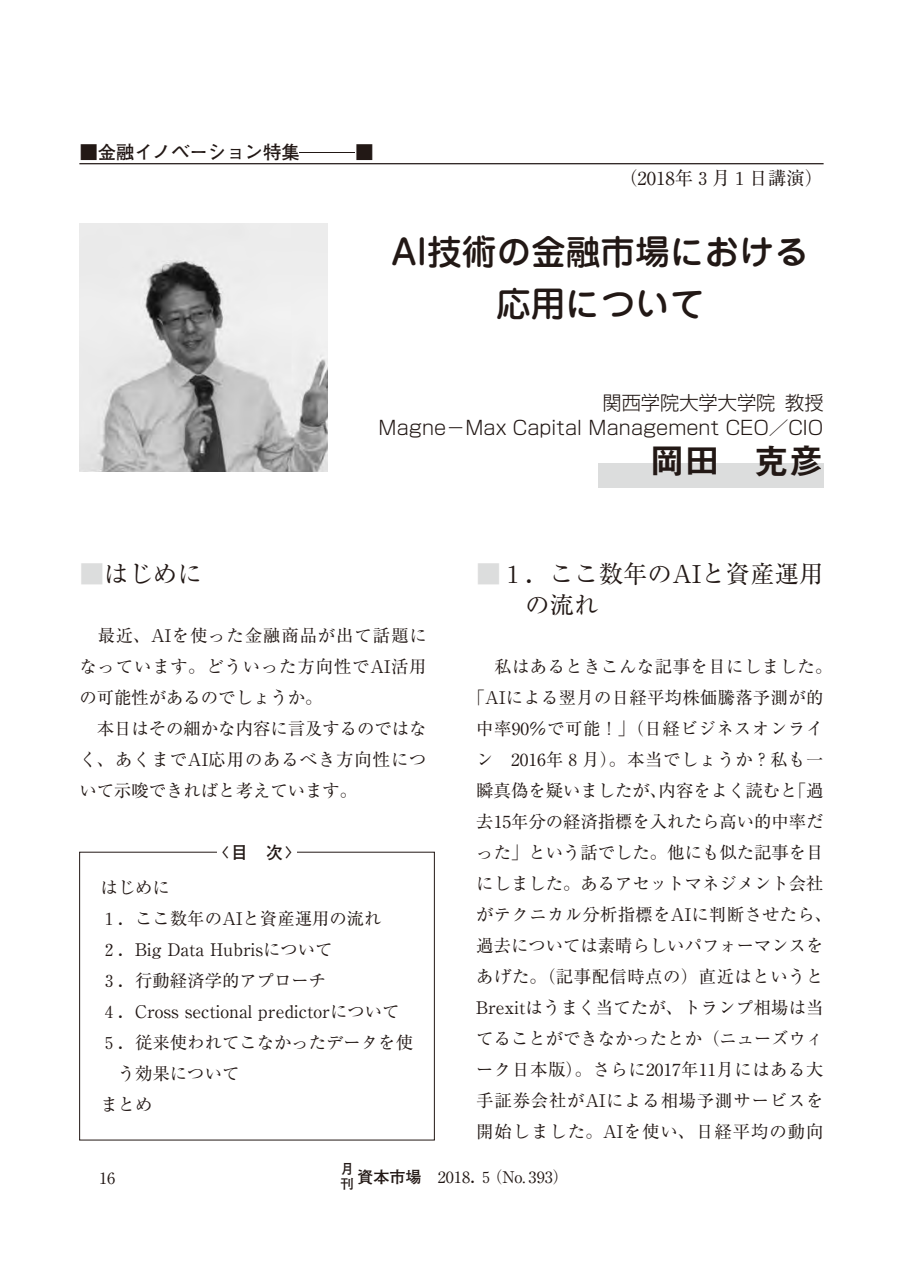
<style>
.page{position:relative;width:903px;height:1275px;background:#fff}
.page>*{position:absolute;margin:0;border:0;box-sizing:border-box;transform-origin:0 0}
.t1{font:500 34.65px/52.1px "Jun 34";color:#221815;text-align:center}
.t2{font:34.65px "Midashi Go MB31";color:#221815}
.t3{font:24.5px/31px "Ryumin";color:#221815}
.t4{font:300 19.25px/24.8px "Shin Go";color:#221815;text-align:right}
.t5{font:18.55px "Ryumin";color:#221815}
.t6{font:700 18.38px "Futo Go B101";color:#221815}
.t7{font:17.32px/31px "Ryumin";color:#221815}
.t8{font:700 17.32px "Futo Go B101";color:#221815}
.t9{font:16.1px "Ryumin";color:#221815}
.t10{font:700 13.65px "Futo Go B101";color:#221815}
.s1{color:#dcdddd}
.s2{font-family:"Futo Go B101";font-weight:700}
</style>
<div class="page">
<div style="left:79px;top:852px;width:356px;height:288px;border:1px solid #221815"></div>
<div style="left:217px;top:844px;width:80px;height:17px;background:#fff"></div>
<hr style="left:79px;top:163px;width:744px;height:1px;background:#221815">
<div style="left:598px;top:463px;width:225px;height:24px;background:#dcdddd"></div>
<img style="left:79px;top:223px;width:248px;height:248px">
<p class="t6" style="left:79px;top:142px;width:295px">■金融イノベーション特集─■</p>
<p class="t5" style="left:619px;top:167px;width:206px">（2018年３月１日講演）</p>
<h1 class="t1" style="left:392px;top:225px;width:419px">AI技術の金融市場における応用について</h1>
<h2 class="t3" style="left:79px;top:558px;width:124px"><span class="s1">■</span>はじめに</h2>
<p class="t4" style="left:379px;top:389px;width:446px">関西学院大学大学院教授<br>Magne−Max Capital Management CEO／CIO</p>
<h1 class="t2" style="left:650px;top:441px;width:175px">岡田　克彦</h1>
<h2 class="t3" style="left:525px;top:558px;width:300px;text-indent:-49px"><span class="s1">■</span>１．ここ数年のAIと資産運用の流れ</h2>
<p class="t7" style="left:79px;top:620px;width:349px">　最近、AIを使った金融商品が出て話題になっています。どういった方向性でAI活用の可能性があるのでしょうか。<br>　本日はその細かな内容に言及するのではなく、あくまでAI応用のあるべき方向性について示唆できればと考えています。</p>
<p class="t8" style="left:214px;top:843px;width:88px">〈目　次〉</p>
<p class="t7" style="left:100px;top:872px;width:71px">はじめに</p>
<p class="t7" style="left:100px;top:903px;width:283px">１．ここ数年のAIと資産運用の流れ</p>
<p class="t7" style="left:100px;top:934px;width:234px">２．Big Data Hubrisについて</p>
<p class="t7" style="left:100px;top:965px;width:227px">３．行動経済学的アプローチ</p>
<p class="t7" style="left:100px;top:996px;width:300px">４．Cross sectional predictorについて</p>
<p class="t7" style="left:100px;top:1027px;width:314px">５．従来使われてこなかったデータを使</p>
<p class="t7" style="left:118px;top:1058px;width:123px">う効果について</p>
<p class="t7" style="left:100px;top:1089px;width:54px">まとめ</p>
<p class="t7" style="left:468px;top:651px;width:366px;text-align:center">　私はあるときこんな記事を目にしました。「AIによる翌月の日経平均株価騰落予測が的中率90％で可能！」（日経ビジネスオンライン　2016年８月）。本当でしょうか？私も一瞬真偽を疑いましたが、内容をよく読むと「過去15年分の経済指標を入れたら高い的中率だった」という話でした。他にも似た記事を目にしました。あるアセットマネジメント会社がテクニカル分析指標をAIに判断させたら、過去については素晴らしいパフォーマンスをあげた。（記事配信時点の）直近はというと<br>Brexitはうまく当てたが、トランプ相場は当てることができなかったとか（ニューズウィーク日本版）。さらに2017年11月にはある大手証券会社がAIによる相場予測サービスを開始しました。AIを使い、日経平均の動向</p>
<p class="t9" style="left:99px;top:1168px;width:18px">16</p>
<p class="t10" style="left:340px;top:1161px;width:15px">月</p>
<p class="t9" style="left:340px;top:1167px;width:230px"><sub>刊</sub><span class="s2">資本市場　</span>2018．５（No. 393）</p>
</div>
